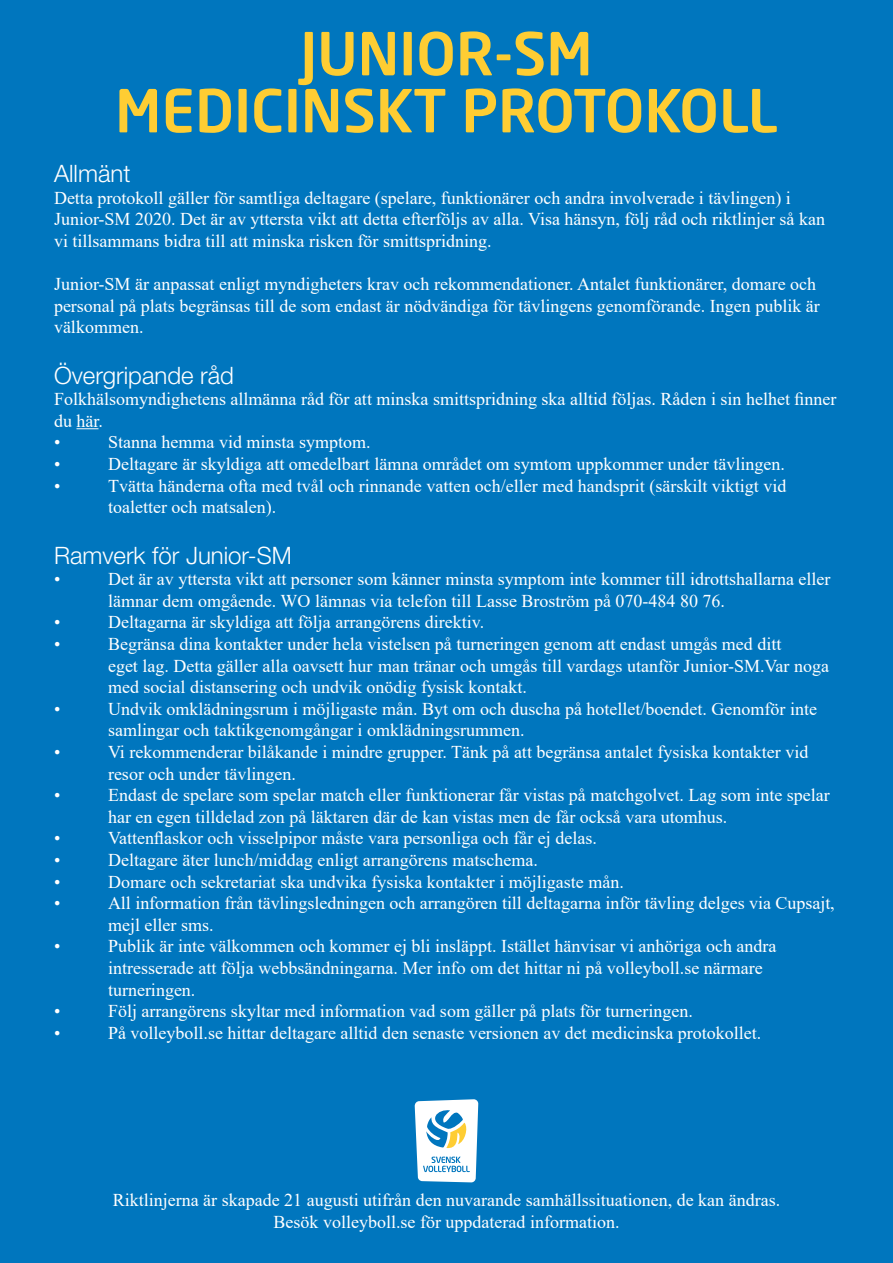
<style>
.page{position:relative;width:893px;height:1263px;background:#0076be}
.page>*{position:absolute;margin:0;border:0;box-sizing:border-box;transform-origin:0 0}
.t1{font:500 58.5px "Neo Sans Std";color:#fecd33}
.t2{font:300 24px "Helvetica Neue LT Std";color:#fff}
.t3{font:18px/21.6px "Times New Roman";color:#fff}
</style>
<div class="page">
<svg style="left:76px;top:428px;width:22px;height:1px"></svg>
<svg style="left:415px;top:1099px;width:63px;height:83px"></svg>
<p class="t1" style="left:300px;top:17px;width:294px">JUNIOR-SM</p>
<p class="t1" style="left:115px;top:74px;width:664px">MEDICINSKT PROTOKOLL</p>
<p class="t2" style="left:54px;top:159px;width:78px">Allmänt</p>
<p class="t3" style="left:54px;top:186px;width:738px">Detta protokoll gäller för samtliga deltagare (spelare, funktionärer och andra involverade i tävlingen) i</p>
<p class="t3" style="left:54px;top:208px;width:773px">Junior-SM 2020. Det är av yttersta vikt att detta efterföljs av alla. Visa hänsyn, följ råd och riktlinjer så kan vi tillsammans bidra till att minska risken för smittspridning.</p>
<p class="t3" style="left:54px;top:273px;width:767px">Junior-SM är anpassat enligt myndigheters krav och rekommendationer. Antalet funktionärer, domare och personal på plats begränsas till de som endast är nödvändiga för tävlingens genomförande. Ingen publik är välkommen.</p>
<p class="t2" style="left:54px;top:360px;width:182px">Övergripande råd</p>
<p class="t3" style="left:54px;top:388px;width:784px">Folkhälsomyndighetens allmänna råd för att minska smittspridning ska alltid följas. Råden i sin helhet finner du här.</p>
<p class="t3" style="left:54px;top:431px;width:8px">•</p>
<p class="t3" style="left:108px;top:431px;width:264px">Stanna hemma vid minsta symptom.</p>
<p class="t3" style="left:54px;top:453px;width:8px">•</p>
<p class="t3" style="left:108px;top:453px;width:678px">Deltagare är skyldiga att omedelbart lämna området om symtom uppkommer under tävlingen.</p>
<p class="t3" style="left:54px;top:474px;width:8px">•</p>
<p class="t3" style="left:108px;top:474px;width:680px">Tvätta händerna ofta med tvål och rinnande vatten och/eller med handsprit (särskilt viktigt vid toaletter och matsalen).</p>
<p class="t2" style="left:54px;top:540px;width:239px">Ramverk för Junior-SM</p>
<p class="t3" style="left:54px;top:568px;width:8px">•</p>
<p class="t3" style="left:108px;top:568px;width:724px">Det är av yttersta vikt att personer som känner minsta symptom inte kommer till idrottshallarna eller lämnar dem omgående. WO lämnas via telefon till Lasse Broström på 070-484 80 76.</p>
<p class="t3" style="left:54px;top:611px;width:8px">•</p>
<p class="t3" style="left:108px;top:611px;width:378px">Deltagarna är skyldiga att följa arrangörens direktiv.</p>
<p class="t3" style="left:54px;top:633px;width:8px">•</p>
<p class="t3" style="left:108px;top:633px;width:723px">Begränsa dina kontakter under hela vistelsen på turneringen genom att endast umgås med ditt<br>eget lag. Detta gäller alla oavsett hur man tränar och umgås till vardags utanför Junior-SM.Var noga med social distansering och undvik onödig fysisk kontakt.</p>
<p class="t3" style="left:54px;top:697px;width:8px">•</p>
<p class="t3" style="left:108px;top:697px;width:710px">Undvik omklädningsrum i möjligaste mån. Byt om och duscha på hotellet/boendet. Genomför inte samlingar och taktikgenomgångar i omklädningsrummen.</p>
<p class="t3" style="left:54px;top:741px;width:8px">•</p>
<p class="t3" style="left:108px;top:741px;width:702px">Vi rekommenderar bilåkande i mindre grupper. Tänk på att begränsa antalet fysiska kontakter vid resor och under tävlingen.</p>
<p class="t3" style="left:54px;top:784px;width:8px">•</p>
<p class="t3" style="left:108px;top:784px;width:723px">Endast de spelare som spelar match eller funktionerar får vistas på matchgolvet. Lag som inte spelar har en egen tilldelad zon på läktaren där de kan vistas men de får också vara utomhus.</p>
<p class="t3" style="left:54px;top:827px;width:8px">•</p>
<p class="t3" style="left:108px;top:827px;width:490px">Vattenflaskor och visselpipor måste vara personliga och får ej delas.</p>
<p class="t3" style="left:54px;top:849px;width:8px">•</p>
<p class="t3" style="left:108px;top:849px;width:431px">Deltagare äter lunch/middag enligt arrangörens matschema.</p>
<p class="t3" style="left:54px;top:870px;width:8px">•</p>
<p class="t3" style="left:108px;top:870px;width:517px">Domare och sekretariat ska undvika fysiska kontakter i möjligaste mån.</p>
<p class="t3" style="left:54px;top:892px;width:8px">•</p>
<p class="t3" style="left:108px;top:892px;width:728px">All information från tävlingsledningen och arrangören till deltagarna inför tävling delges via Cupsajt, mejl eller sms.</p>
<p class="t3" style="left:54px;top:935px;width:8px">•</p>
<p class="t3" style="left:108px;top:935px;width:670px">Publik är inte välkommen och kommer ej bli insläppt. Istället hänvisar vi anhöriga och andra intresserade att följa webbsändningarna. Mer info om det hittar ni på volleyboll.se närmare turneringen.</p>
<p class="t3" style="left:54px;top:1000px;width:8px">•</p>
<p class="t3" style="left:108px;top:1000px;width:586px">Följ arrangörens skyltar med information vad som gäller på plats för turneringen.</p>
<p class="t3" style="left:54px;top:1021px;width:8px">•</p>
<p class="t3" style="left:108px;top:1021px;width:655px">På volleyboll.se hittar deltagare alltid den senaste versionen av det medicinska protokollet.</p>
<p class="t3" style="left:113px;top:1189px;width:669px">Riktlinjerna är skapade 21 augusti utifrån den nuvarande samhällssituationen, de kan ändras.</p>
<p class="t3" style="left:273px;top:1210px;width:347px">Besök volleyboll.se för uppdaterad information.</p>
</div>
